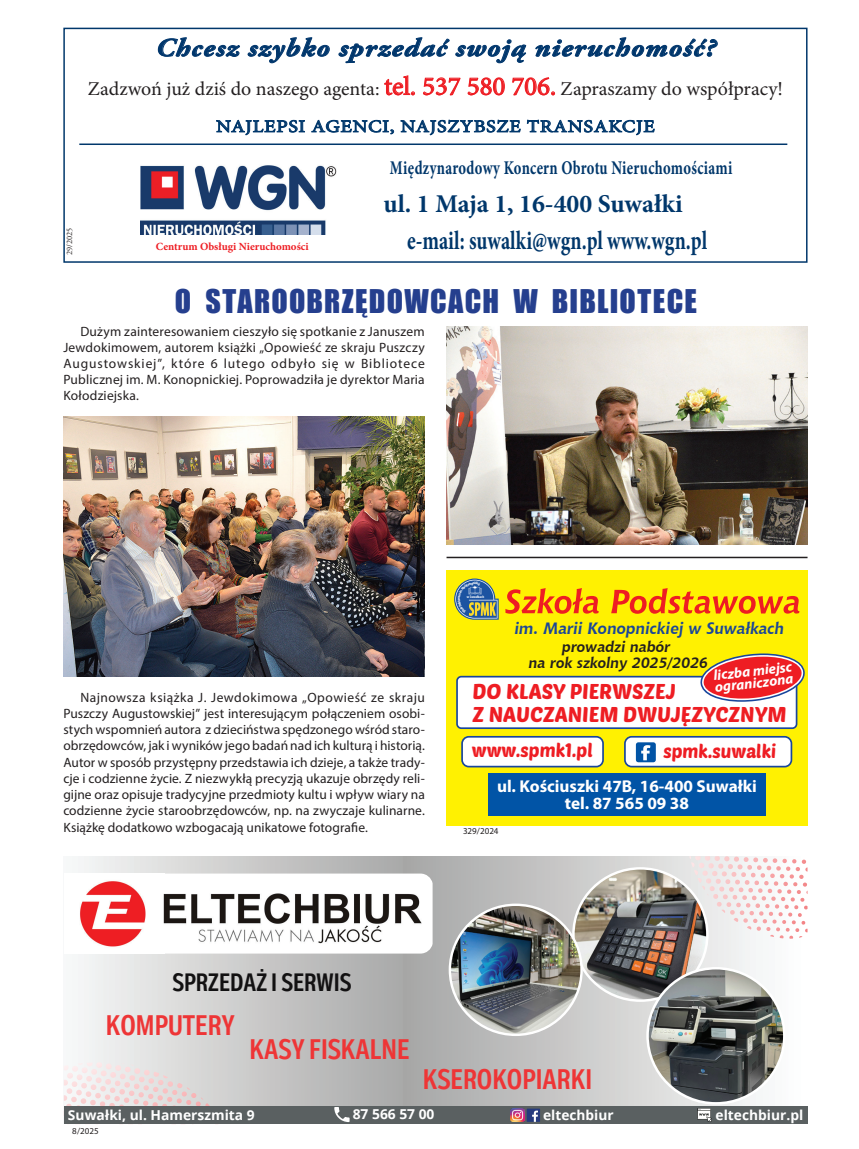
<style>
.page{position:relative;width:859px;height:1149px;background:#fff}
.page>*{position:absolute;margin:0;border:0;box-sizing:border-box;transform-origin:0 0}
.t1{font:30px "Impact";letter-spacing:.045em;color:#253f8e}
.t2{font:700 28.2px "Body Text Slim";color:#ee3536}
.t3{font:700 26.55px "Minion Pro";color:#00376b;scale:.74 1}
.t4{font:700 25.65px "Minion Pro";color:#00376b}
.t5{font:italic 700 25.5px "Adobe Garamond Pro";letter-spacing:.04em;color:#00366c;scale:1.12 1}
.t6{font:700 25.2px "Body Text Slim";color:#121112}
.t7{font:20.85px "Poetsen One";color:#ee1d23}
.t8{font:19.5px "Minion Pro";color:#231f20}
.t9{font:700 19.35px "Minion Pro";letter-spacing:.02em;color:#00376b;scale:.75 1}
.t10{font:19.05px "Poetsen One";color:#ee1d23;scale:.93 1}
.t11{font:17.4px "Minion Pro";letter-spacing:.04em;color:#00376b;scale:1.15 1}
.t12{font:700 17.1px/16.8px "Myriad Pro";color:#fff;text-align:center}
.t13{font:italic 700 16.35px "Chianti BT";color:#1a4698}
.t14{font:italic 700 15px/16px "Chianti BT";color:#231f20;text-align:center}
.t15{font:italic 700 14.55px "Myriad Pro";color:#fff}
.t16{font:700 13.65px "Open Sans";color:#fff}
.t17{font:13.5px/16.2px "Myriad Pro";letter-spacing:.01em;color:#231f20;text-align:justify}
.t18{font:700 13.5px "Open Sans";color:#fff}
.t19{font:700 10.95px "Minion Pro";color:#ee1d23}
.t20{font:9px "Myriad Pro";color:#231f20}
.t21{font:8.25px "Adobe Garamond Pro";color:#231f20}
.t22{font:700 condensed 3.75px "Myriad Pro";color:#fff}
.s1{font-size:26.25px;color:#ee1d23}
</style>
<div class="page">
<svg style="left:64px;top:856px;width:340px;height:249px;background:#cfcfce"></svg>
<svg style="left:404px;top:856px;width:403px;height:249px"></svg>
<div style="left:64px;top:873px;width:100px;height:80px;background:#fff"></div>
<img style="left:80px;top:873px;width:353px;height:80px">
<svg style="left:64px;top:1062px;width:70px;height:9px"></svg>
<div style="left:64px;top:1105px;width:743px;height:18px;background:#5a6061"></div>
<svg style="left:334px;top:1107px;width:16px;height:14px"></svg>
<img style="left:449px;top:856px;width:337px;height:265px">
<div style="left:63px;top:28px;width:744px;height:235px;border:2px solid #00376b"></div>
<img style="left:141px;top:165px;width:195px;height:70px">
<svg style="left:158px;top:37px;width:82px;height:20px"></svg>
<svg style="left:247px;top:37px;width:83px;height:26px"></svg>
<svg style="left:338px;top:37px;width:188px;height:26px"></svg>
<svg style="left:535px;top:37px;width:183px;height:20px"></svg>
<svg style="left:384px;top:75px;width:31px;height:20px"></svg>
<svg style="left:423px;top:77px;width:38px;height:19px"></svg>
<svg style="left:467px;top:77px;width:38px;height:18px"></svg>
<svg style="left:512px;top:77px;width:43px;height:19px"></svg>
<svg style="left:216px;top:119px;width:89px;height:16px"></svg>
<svg style="left:311px;top:119px;width:83px;height:16px"></svg>
<svg style="left:400px;top:119px;width:121px;height:16px"></svg>
<svg style="left:527px;top:119px;width:128px;height:16px"></svg>
<hr style="left:79px;top:143px;width:708px;height:2px;background:#00376b">
<div style="left:446px;top:570px;width:361px;height:255px;background:#fff101"></div>
<div style="left:488px;top:773px;width:277px;height:43px;background:#0154a6"></div>
<div style="left:457px;top:676px;width:339px;height:52px;background:#fff;border-radius:4px"></div>
<div style="left:456px;top:675px;width:341px;height:53px;border:2px solid #18469d;border-radius:4px"></div>
<svg style="left:505px;top:588px;width:94px;height:25px"></svg>
<svg style="left:611px;top:588px;width:188px;height:25px"></svg>
<div style="left:462px;top:736px;width:141px;height:30px;background:#fff;border-radius:7px"></div>
<div style="left:461px;top:735px;width:143px;height:32px;border:2px solid #18469d;border-radius:7px"></div>
<div style="left:625px;top:736px;width:166px;height:30px;background:#fff;border-radius:7px"></div>
<div style="left:624px;top:735px;width:168px;height:32px;border:2px solid #18469d;border-radius:7px"></div>
<div style="left:635px;top:741px;width:21px;height:21px;background:#0154a6;border-radius:3px"></div>
<div style="left:634px;top:740px;width:23px;height:23px;border:1px solid #fff;border-radius:3px"></div>
<svg style="left:641px;top:745px;width:9px;height:15px"></svg>
<svg style="left:699px;top:653px;width:106px;height:48px"></svg>
<img style="left:446px;top:326px;width:362px;height:218px">
<img style="left:64px;top:416px;width:361px;height:260px">
<hr style="left:447px;top:556px;width:360px;height:2px;background:#231f20">
<svg style="left:454px;top:578px;width:45px;height:41px"></svg>
<h3 class="t5" style="left:156px;top:33px;width:501px">Chcesz szybko sprzedać swoją nieruchomość?</h3>
<h3 class="t8" style="left:88px;top:75px;width:697px">Zadzwoń już dziś do naszego agenta: <span class="s1">tel. 537 580 706.</span> Zapraszamy do współpracy!</h3>
<p class="t11" style="left:216px;top:115px;width:283px">NAJLEPSI AGENCI, NAJSZYBSZE TRA</p>
<p class="t11" style="left:568px;top:115px;width:36px">NSAKC</p>
<p class="t11" style="left:636px;top:115px;width:17px">JE</p>
<h3 class="t9" style="left:390px;top:154px;width:458px">Międzynarodowy Koncern Obrotu Nieruchomościami</h3>
<p class="t21" style="left:65px;top:255px;width:29px;rotate:-90deg">29/2025</p>
<p class="t19" style="left:156px;top:239px;width:154px">Centrum Obsługi Nieruchomości</p>
<h3 class="t4" style="left:383px;top:186px;width:301px">ul. 1 Maja 1, 16-400 Suwałki</h3>
<h3 class="t3" style="left:407px;top:221px;width:407px">e-mail: suwalki@wgn.pl www.wgn.pl</h3>
<h1 class="t1" style="left:175px;top:278px;width:523px">O STAROOBRZĘDOWCACH W BIBLIOTECE</h1>
<p class="t17" style="left:63px;top:322px;width:363px;text-indent:17px">Dużym zainteresowaniem cieszyło się spotkanie z Januszem Jewdokimowem, autorem książki „Opowieść ze skraju Puszczy Augustowskiej”, które 6 lutego odbyło się w Bibliotece Publicznej im. M. Konopnickiej. Poprowadziła je dyrektor Maria Kołodziejska.</p>
<p class="t17" style="left:63px;top:688px;width:363px;text-indent:17px">Najnowsza książka J. Jewdokimowa „Opowieść ze skraju Puszczy Augustowskiej” jest interesującym połączeniem osobi&shy;stych wspomnień autora z dzieciństwa spędzonego wśród staro&shy;obrzędowców, jak i wyników jego badań nad ich kulturą i historią.<br>Autor w sposób przystępny przedstawia ich dzieje, a także trady&shy;cje i codzienne życie. Z niezwykłą precyzją ukazuje obrzędy reli&shy;gijne oraz opisuje tradycyjne przedmioty kultu i wpływ wiary na codzienne życie staroobrzędowców, np. na zwyczaje kulinarne.<br>Książkę dodatkowo wzbogacają unikatowe fotografie.</p>
<p class="t22" style="left:467px;top:594px;width:19px">w Suwałkach</p>
<p class="t13" style="left:515px;top:616px;width:271px">im. Marii Konopnickiej w Suwałkach</p>
<p class="t14" style="left:529px;top:638px;width:181px">prowadzi nabór<br>na rok szkolny 2025/2026</p>
<p class="t15" style="left:712px;top:666px;width:80px;rotate:-7deg">liczba miejsc</p>
<h3 class="t7" style="left:472px;top:678px;width:205px">DO KLASY PIERWSZEJ</h3>
<p class="t15" style="left:714px;top:678px;width:80px;rotate:-7deg">ograniczona</p>
<h3 class="t7" style="left:472px;top:700px;width:316px">Z NAUCZANIEM DWUJĘZYCZNYM</h3>
<h3 class="t10" style="left:472px;top:737px;width:132px">www.spmk1.pl</h3>
<h3 class="t10" style="left:663px;top:738px;width:123px">spmk.suwalki</h3>
<p class="t12" style="left:497px;top:776px;width:261px">ul. Kościuszki 47B, 16-400 Suwałki tel. 87 565 09 38</p>
<p class="t20" style="left:463px;top:825px;width:37px">329/2024</p>
<h3 class="t6" style="left:172px;top:965px;width:181px">SPRZEDAŻ I SERWIS</h3>
<h2 class="t2" style="left:106px;top:1007px;width:130px">KOMPUTERY</h2>
<h2 class="t2" style="left:250px;top:1031px;width:161px">KASY FISKALNE</h2>
<p class="t16" style="left:68px;top:1104px;width:188px">Suwałki, ul. Hamerszmita 9</p>
<p class="t20" style="left:72px;top:1125px;width:28px">8/2025</p>
<h2 class="t2" style="left:423px;top:1060px;width:171px">KSEROKOPIARKI</h2>
<p class="t16" style="left:353px;top:1104px;width:83px">87 566 57 00</p>
<p class="t18" style="left:543px;top:1105px;width:72px">eltechbiur</p>
<p class="t16" style="left:715px;top:1104px;width:89px">eltechbiur.pl</p>
</div>
